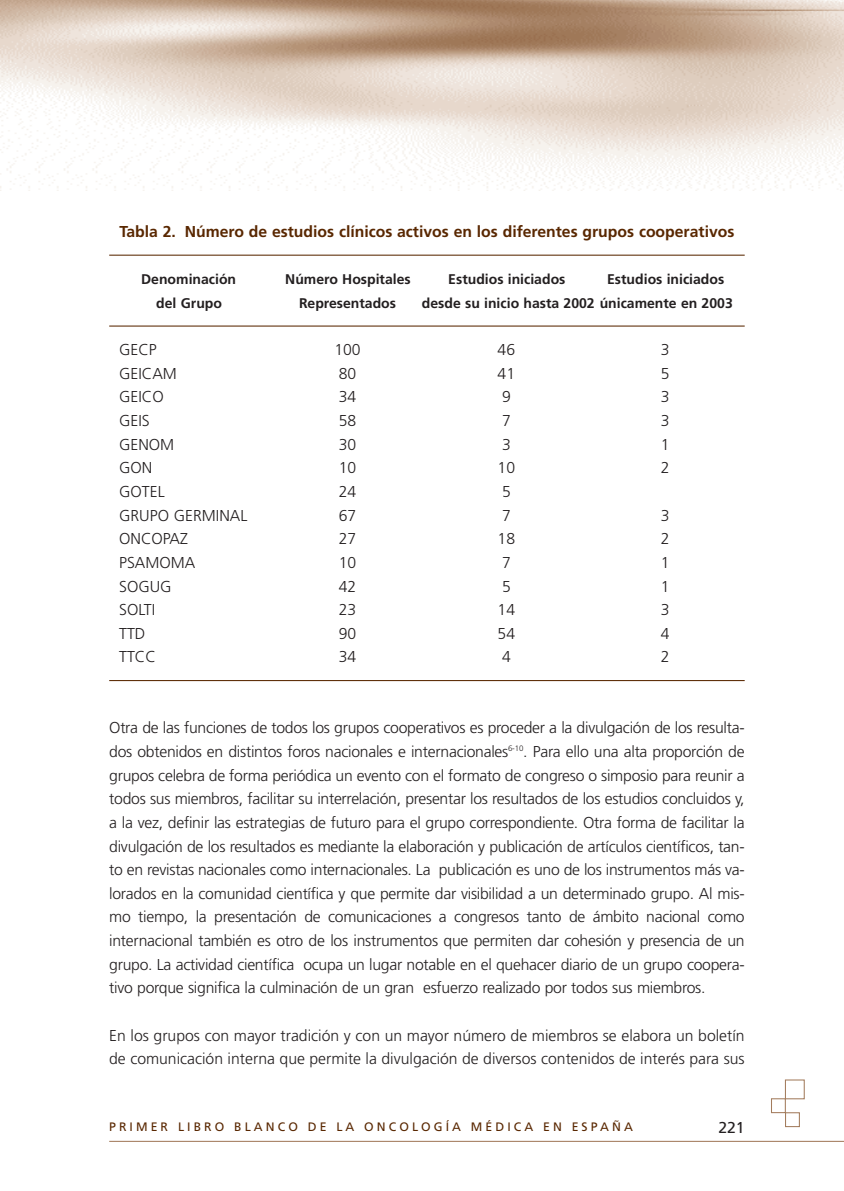
<style>
.page{position:relative;width:844px;height:1191px;background:#fff}
.page>*{position:absolute;margin:0;border:0;box-sizing:border-box;transform-origin:0 0}
.t1{font:300 15.75px/23.6px "Frutiger";color:#231f20;text-align:justify}
.t2{font:700 15.75px "Frutiger";color:#592700}
.t3{font:15.75px "Frutiger";color:#231f20}
.t4{font:700 14px "Frutiger";color:#231f20}
.t5{font:12.25px "Frutiger";letter-spacing:.25em;color:#592700}
</style>
<div class="page">
<img style="left:0;top:0;width:843px;height:191px">
<div style="left:784px;top:1112px;width:15px;height:15px;border:1px solid #a37c5d"></div>
<div style="left:770px;top:1098px;width:15px;height:15px;border:1px solid #a37c5d"></div>
<div style="left:784px;top:1079px;width:20px;height:20px;border:1px solid #a37c5d"></div>
<hr style="left:109px;top:1140px;width:734px;height:1px;background:#a37c5d">
<hr style="left:109px;top:255px;width:635px;height:1px;background:#592700">
<hr style="left:109px;top:325px;width:635px;height:1px;background:#592700">
<hr style="left:109px;top:680px;width:635px;height:1px;background:#592700">
<p class="t2" style="left:119px;top:225px;width:616px">Tabla 2. Número de estudios clínicos activos en los diferentes grupos cooperativos</p>
<p class="t4" style="left:141px;top:274px;width:96px">Denominación</p>
<p class="t4" style="left:285px;top:274px;width:127px">Número Hospitales</p>
<p class="t4" style="left:448px;top:274px;width:119px">Estudios iniciados</p>
<p class="t4" style="left:607px;top:274px;width:119px">Estudios iniciados</p>
<p class="t4" style="left:156px;top:297px;width:67px">del Grupo</p>
<p class="t4" style="left:299px;top:297px;width:98px">Representados</p>
<p class="t4" style="left:422px;top:297px;width:312px">desde su inicio hasta 2002 únicamente en 2003</p>
<p class="t1" style="left:119px;top:339px;width:39px">GECP</p>
<p class="t1" style="left:334px;top:339px;width:28px">100</p>
<p class="t1" style="left:497px;top:339px;width:19px">46</p>
<p class="t1" style="left:660px;top:339px;width:10px">3</p>
<p class="t1" style="left:119px;top:363px;width:59px">GEICAM</p>
<p class="t1" style="left:338px;top:363px;width:19px">80</p>
<p class="t1" style="left:497px;top:363px;width:19px">41</p>
<p class="t1" style="left:660px;top:363px;width:10px">5</p>
<p class="t1" style="left:119px;top:386px;width:46px">GEICO</p>
<p class="t1" style="left:338px;top:386px;width:19px">34</p>
<p class="t1" style="left:502px;top:386px;width:10px">9</p>
<p class="t1" style="left:660px;top:386px;width:10px">3</p>
<p class="t1" style="left:119px;top:410px;width:32px">GEIS</p>
<p class="t1" style="left:338px;top:410px;width:19px">58</p>
<p class="t1" style="left:502px;top:410px;width:10px">7</p>
<p class="t1" style="left:660px;top:410px;width:10px">3</p>
<p class="t1" style="left:119px;top:433px;width:57px">GENOM</p>
<p class="t1" style="left:338px;top:433px;width:19px">30</p>
<p class="t1" style="left:502px;top:433px;width:10px">3</p>
<p class="t1" style="left:660px;top:433px;width:10px">1</p>
<p class="t1" style="left:119px;top:457px;width:35px">GON</p>
<p class="t1" style="left:338px;top:457px;width:19px">10</p>
<p class="t1" style="left:497px;top:457px;width:19px">10</p>
<p class="t1" style="left:660px;top:457px;width:10px">2</p>
<p class="t1" style="left:119px;top:481px;width:47px">GOTEL</p>
<p class="t1" style="left:338px;top:481px;width:19px">24</p>
<p class="t1" style="left:502px;top:481px;width:10px">5</p>
<p class="t1" style="left:119px;top:504px;width:130px">GRUPO GERMINAL</p>
<p class="t1" style="left:338px;top:504px;width:19px">67</p>
<p class="t1" style="left:502px;top:504px;width:10px">7</p>
<p class="t1" style="left:660px;top:504px;width:10px">3</p>
<p class="t1" style="left:119px;top:528px;width:70px">ONCOPAZ</p>
<p class="t1" style="left:338px;top:528px;width:19px">27</p>
<p class="t1" style="left:497px;top:528px;width:19px">18</p>
<p class="t1" style="left:660px;top:528px;width:10px">2</p>
<p class="t1" style="left:119px;top:552px;width:78px">PSAMOMA</p>
<p class="t1" style="left:338px;top:552px;width:19px">10</p>
<p class="t1" style="left:502px;top:552px;width:10px">7</p>
<p class="t1" style="left:660px;top:552px;width:10px">1</p>
<p class="t1" style="left:119px;top:575px;width:54px">SOGUG</p>
<p class="t1" style="left:338px;top:575px;width:19px">42</p>
<p class="t1" style="left:502px;top:575px;width:10px">5</p>
<p class="t1" style="left:660px;top:575px;width:10px">1</p>
<p class="t1" style="left:119px;top:599px;width:38px">SOLTI</p>
<p class="t1" style="left:338px;top:599px;width:19px">23</p>
<p class="t1" style="left:497px;top:599px;width:19px">14</p>
<p class="t1" style="left:660px;top:599px;width:10px">3</p>
<p class="t1" style="left:119px;top:622px;width:28px">TTD</p>
<p class="t1" style="left:338px;top:622px;width:19px">90</p>
<p class="t1" style="left:497px;top:622px;width:19px">54</p>
<p class="t1" style="left:660px;top:622px;width:10px">4</p>
<p class="t1" style="left:119px;top:646px;width:38px">TTCC</p>
<p class="t1" style="left:338px;top:646px;width:19px">34</p>
<p class="t1" style="left:502px;top:646px;width:10px">4</p>
<p class="t1" style="left:660px;top:646px;width:10px">2</p>
<p class="t1" style="left:109px;top:717px;width:636px">Otra de las funciones de todos los grupos cooperativos es proceder a la divulgación de los resulta&shy;dos obtenidos en distintos foros nacionales e internacionales<sup>6-10</sup>. Para ello una alta proporción de grupos celebra de forma periódica un evento con el formato de congreso o simposio para reunir a todos sus miembros, facilitar su interrelación, presentar los resultados de los estudios concluidos y, a la vez, definir las estrategias de futuro para el grupo correspondiente. Otra forma de facilitar la divulgación de los resultados es mediante la elaboración y publicación de artículos científicos, tan&shy;to en revistas nacionales como internacionales. La publicación es uno de los instrumentos más va&shy;lorados en la comunidad científica y que permite dar visibilidad a un determinado grupo. Al mis&shy;mo tiempo, la presentación de comunicaciones a congresos tanto de ámbito nacional como internacional también es otro de los instrumentos que permiten dar cohesión y presencia de un grupo. La actividad científica ocupa un lugar notable en el quehacer diario de un grupo coopera&shy;tivo porque significa la culminación de un gran esfuerzo realizado por todos sus miembros.</p>
<p class="t1" style="left:109px;top:1024px;width:636px">En los grupos con mayor tradición y con un mayor número de miembros se elabora un boletín de comunicación interna que permite la divulgación de diversos contenidos de interés para sus</p>
<p class="t5" style="left:109px;top:1121px;width:525px">PRIMER LIBRO BLANCO DE LA ONCOLOGÍA MÉDICA EN ESPAÑA</p>
<p class="t3" style="left:718px;top:1121px;width:28px">221</p>
</div>
